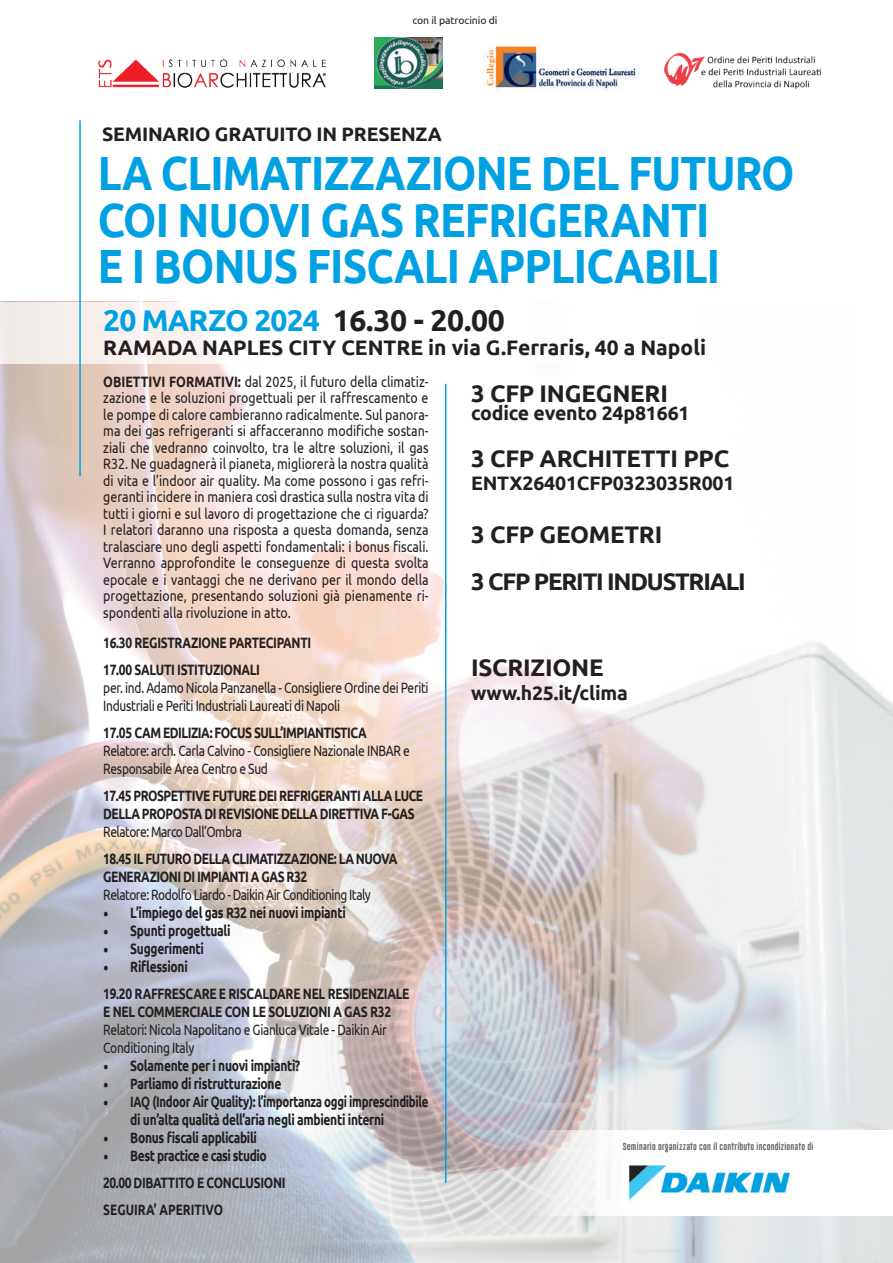
<style>
.page{position:relative;width:893px;height:1263px;background:#fff}
.page>*{position:absolute;margin:0;border:0;box-sizing:border-box;transform-origin:0 0}
.t1{font:700 48px/46.5px "Ubuntu";letter-spacing:-.02em;color:#00a1e3;scale:.88 1}
.t2{font:700 30px "Ubuntu";letter-spacing:-.03em;color:#00a1e3}
.t3{font:700 24px "Ubuntu";letter-spacing:-.01em;color:#231f20}
.t4{font:700 24px/46.8px "Ubuntu";letter-spacing:-.05em;color:#231f20}
.t5{font:700 21px "Ubuntu";color:#231f20}
.t6{font:700 19.5px "Ubuntu";letter-spacing:-.01em;color:#231f20}
.t7{font:15px/16.5px "Ubuntu";letter-spacing:-.025em;color:#231f20;text-align:justify;scale:.83 1}
.t8{font:700 15px/27px "Ubuntu";letter-spacing:-.025em;color:#231f20;scale:.8 1}
.t9{font:15px/18px "Ubuntu";letter-spacing:-.025em;color:#231f20;scale:.8 1}
.t10{font:700 15px/18px "Ubuntu";letter-spacing:-.025em;color:#231f20;scale:.76 1}
.t11{font:10.5px "Ubuntu";letter-spacing:-.01em;color:#231f20}
.t12{font:7.5px "Gobold Lowplus";letter-spacing:.03em;color:#636366}
.s1{color:#231f20}
.s2{font-weight:700}
.s3{font-family:"Minion Pro";font-weight:400;font-size:18px}
</style>
<div class="page">
<img style="left:0;top:364px;width:447px;height:899px">
<img style="left:54px;top:437px;width:839px;height:826px">
<div style="left:0;top:302px;width:893px;height:62px;background:linear-gradient(to right,#f8f3f1,#fff)"></div>
<svg style="left:523px;top:1130px;width:370px;height:85px"></svg>
<img style="left:623px;top:1158px;width:174px;height:48px">
<hr style="left:445px;top:384px;width:1px;height:799px;background:#00a1e3">
<hr style="left:79px;top:120px;width:2px;height:356px;background:#00a1e3">
<img style="left:99px;top:59px;width:226px;height:28px">
<img style="left:486px;top:46px;width:151px;height:45px">
<img style="left:665px;top:52px;width:156px;height:37px">
<img style="left:374px;top:37px;width:69px;height:52px">
<p class="t11" style="left:412px;top:14px;width:87px">con il patrocinio di</p>
<h3 class="t6" style="left:102px;top:122px;width:341px">SEMINARIO GRATUITO IN PRESENZA</h3>
<h1 class="t1" style="left:98px;top:149px;width:793px">LA CLIMATIZZAZIONE DEL FUTURO<br>COI NUOVI GAS REFRIGERANTI<br>E I BONUS FISCALI APPLICABILI</h1>
<h2 class="t2" style="left:103px;top:302px;width:403px">20 MARZO 2024 <span class="s1">16.30 - 20.00</span></h2>
<h3 class="t5" style="left:103px;top:335px;width:604px">RAMADA NAPLES CITY CENTRE in via G.Ferraris, 40 a Napoli</h3>
<p class="t7" style="left:103px;top:372px;width:393px"><span class="s2">OBIETTIVI FORMATIVI:</span> dal 2025, il futuro della climatiz&shy;zazione e le soluzioni progettuali per il raffrescamento e le pompe di calore cambieranno radicalmente. Sul panora&shy;ma dei gas refrigeranti si affacceranno modifiche sostan&shy;ziali che vedranno coinvolto, tra le altre soluzioni, il gas R32. Ne guadagnerà il pianeta, migliorerà la nostra qualità di vita e l’indoor air quality. Ma come possono i gas refri&shy;geranti incidere in maniera così drastica sulla nostra vita di tutti i giorni e sul lavoro di progettazione che ci riguarda?<br>I relatori daranno una risposta a questa domanda, senza tralasciare uno degli aspetti fondamentali: i bonus fiscali.<br>Verranno approfondite le conseguenze di questa svolta epocale e i vantaggi che ne derivano per il mondo della progettazione, presentando soluzioni già pienamente ri&shy;spondenti alla rivoluzione in atto.</p>
<p class="t8" style="left:103px;top:628px;width:261px">16.30 REGISTRAZIONE PARTECIPANTI<br>17.00 SALUTI ISTITUZIONALI</p>
<p class="t9" style="left:103px;top:678px;width:408px">per. ind. Adamo Nicola Panzanella - Consigliere Ordine dei Periti<br>Industriali e Periti Industriali Laureati di Napoli</p>
<p class="t8" style="left:103px;top:718px;width:331px">17.05 CAM EDILIZIA: FOCUS SULL’IMPIANTISTICA</p>
<p class="t9" style="left:103px;top:741px;width:385px">Relatore: arch. Carla Calvino - Consigliere Nazionale INBAR e<br>Responsabile Area Centro e Sud</p>
<p class="t8" style="left:103px;top:786px;width:401px;line-height:18px">17.45 PROSPETTIVE FUTURE DEI REFRIGERANTI ALLA LUCE<br>DELLA PROPOSTA DI REVISIONE DELLA DIRETTIVA F-GAS</p>
<p class="t9" style="left:103px;top:822px;width:175px">Relatore: Marco Dall’Ombra</p>
<p class="t8" style="left:103px;top:849px;width:369px;line-height:18px">18.45 IL FUTURO DELLA CLIMATIZZAZIONE: LA NUOVA<br>GENERAZIONI DI IMPIANTI A GAS R32</p>
<p class="t9" style="left:103px;top:885px;width:336px">Relatore: Rodolfo Liardo - Daikin Air Conditioning Italy</p>
<p class="t8" style="left:103px;top:898px;width:305px"><span class="s3">•</span> L’impiego del gas R32 nei nuovi impianti</p>
<p class="t8" style="left:103px;top:916px;width:160px"><span class="s3">•</span> Spunti progettuali</p>
<p class="t8" style="left:103px;top:934px;width:127px"><span class="s3">•</span> Suggerimenti</p>
<p class="t8" style="left:103px;top:952px;width:384px"><span class="s3">•</span> Riflessioni<br>19.20 RAFFRESCARE E RISCALDARE NEL RESIDENZIALE</p>
<p class="t8" style="left:103px;top:997px;width:361px">E NEL COMMERCIALE CON LE SOLUZIONI A GAS R32</p>
<p class="t9" style="left:103px;top:1020px;width:356px">Relatori: Nicola Napolitano e Gianluca Vitale - Daikin Air<br>Conditioning Italy</p>
<p class="t8" style="left:103px;top:1051px;width:248px"><span class="s3">•</span> Solamente per i nuovi impianti?</p>
<p class="t8" style="left:103px;top:1069px;width:224px"><span class="s3">•</span> Parliamo di ristrutturazione</p>
<p class="t10" style="left:130px;top:1092px;width:394px;text-indent:-27px"><span class="s3">•</span> IAQ (Indoor Air Quality): l’importanza oggi imprescindibile di un’alta qualità dell’aria negli ambienti interni</p>
<p class="t8" style="left:103px;top:1123px;width:194px"><span class="s3">•</span> Bonus fiscali applicabili</p>
<p class="t8" style="left:103px;top:1141px;width:229px"><span class="s3">•</span> Best practice e casi studio<br>20.00 DIBATTITO E CONCLUSIONI<br>SEGUIRA’ APERITIVO</p>
<h3 class="t3" style="left:471px;top:379px;width:198px">3 CFP INGEGNERI</h3>
<h3 class="t6" style="left:471px;top:401px;width:220px">codice evento 24p81661</h3>
<h3 class="t3" style="left:471px;top:444px;width:260px">3 CFP ARCHITETTI PPC</h3>
<h3 class="t6" style="left:471px;top:472px;width:265px">ENTX26401CFP0323035R001</h3>
<h3 class="t4" style="left:471px;top:511px;width:276px">3 CFP GEOMETRI<br>3 CFP PERITI INDUSTRIALI</h3>
<h3 class="t3" style="left:471px;top:653px;width:134px">ISCRIZIONE</h3>
<h3 class="t6" style="left:471px;top:681px;width:158px">www.h25.it/clima</h3>
<p class="t12" style="left:623px;top:1141px;width:192px">Seminario organizzato con il contributo incondizionato di</p>
</div>
